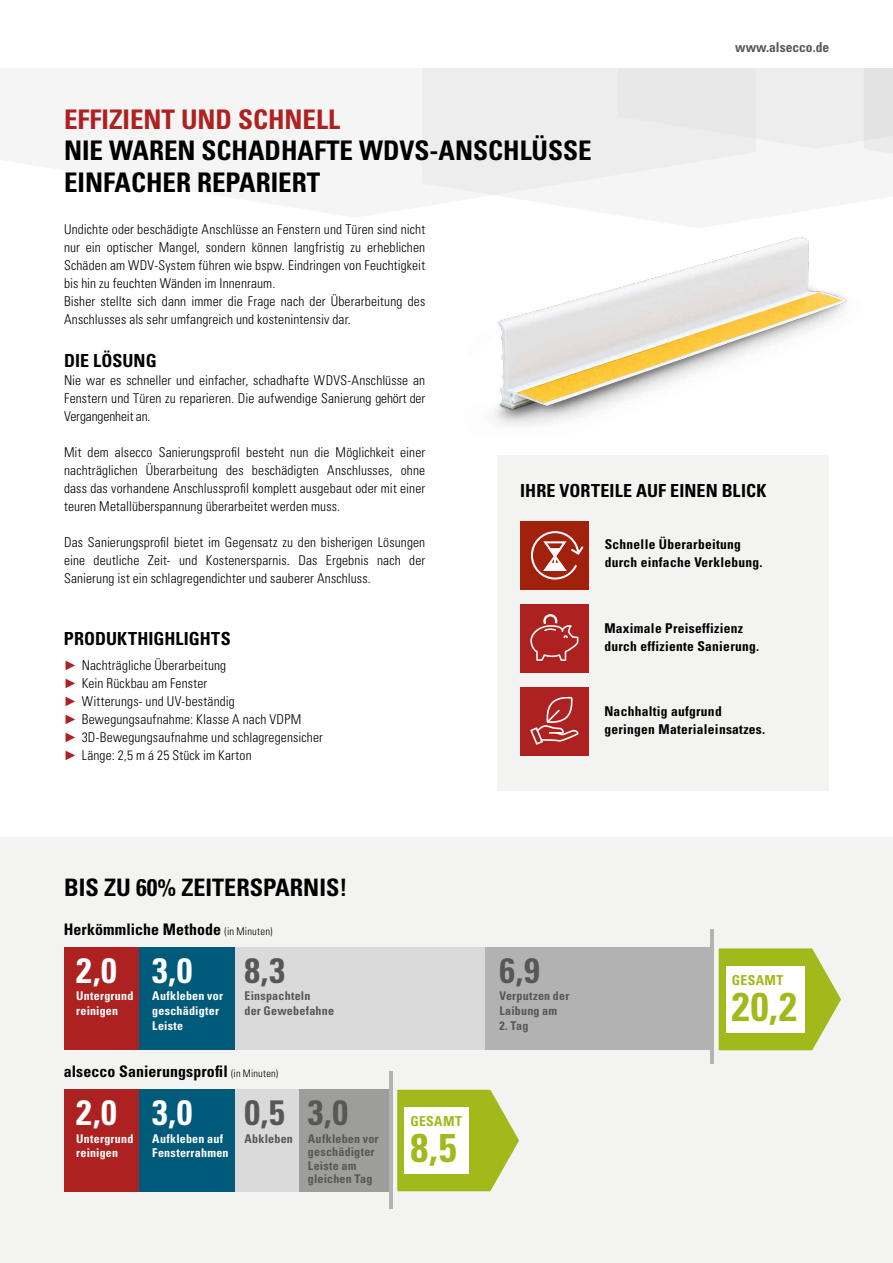
<style>
.page{position:relative;width:893px;height:1263px;background:#fff}
.page>*{position:absolute;margin:0;border:0;box-sizing:border-box;transform-origin:0 0}
.t1{font:700 condensed 40.2px "Univers LT Std";color:#a2b91c}
.t2{font:700 condensed 35.1px "Univers LT Std";color:#fff}
.t3{font:700 condensed 35.1px "Univers LT Std";color:#575756}
.t4{font:700 condensed 27px/31.3px "Univers LT Std";color:#000}
.t5{font:700 condensed 27px "Univers LT Std";color:#ad2221}
.t6{font:700 condensed 24px "Univers LT Std";color:#000}
.t7{font:700 condensed 18px "Univers LT Std";letter-spacing:.005em;color:#000}
.t8{font:700 condensed 15.9px "Univers LT Std";letter-spacing:.005em;color:#000}
.t9{font:700 condensed 13.8px "Univers LT Std";letter-spacing:.025em;color:#a2b91c}
.t10{font:300 condensed 13.5px/18px "Univers LT Std";letter-spacing:.01em;color:#000;text-align:justify}
.t11{font:700 condensed 13.5px/18px "Univers LT Std";letter-spacing:.02em;color:#000}
.t12{font:700 condensed 13.5px "Univers LT Std";color:#575756}
.t13{font:700 condensed 12px/13.5px "Univers LT Std";letter-spacing:.015em;color:#575756}
.t14{font:700 condensed 12px/14.9px "Univers LT Std";letter-spacing:.015em;color:#fff}
.s1{font-family:"Arial";font-weight:400;font-stretch:normal;color:#ad2221}
.s2{font-weight:300;font-size:10.65px}
.s3{font-weight:300;font-size:10.35px}
</style>
<div class="page">
<div style="left:422px;top:68px;width:196px;height:127px;background:#ededed"></div>
<div style="left:618px;top:68px;width:275px;height:107px;background:#ededed"></div>
<div style="left:0;top:837px;width:893px;height:426px;background:#f3f3f2"></div>
<div style="left:497px;top:455px;width:332px;height:335px;background:#f3f3f2"></div>
<div style="left:521px;top:521px;width:68px;height:68px;background:#a1210d"></div>
<svg style="left:530px;top:531px;width:54px;height:49px"></svg>
<div style="left:520px;top:604px;width:68px;height:68px;background:#ad2221"></div>
<svg style="left:530px;top:614px;width:49px;height:47px"></svg>
<div style="left:520px;top:687px;width:68px;height:69px;background:#ad2221"></div>
<svg style="left:530px;top:696px;width:49px;height:49px"></svg>
<div style="left:225px;top:947px;width:260px;height:102px;background:#dadada"></div>
<div style="left:225px;top:1089px;width:74px;height:102px;background:#dadada"></div>
<div style="left:485px;top:947px;width:226px;height:102px;background:#b3b2b2"></div>
<div style="left:64px;top:947px;width:76px;height:102px;background:#ad2221"></div>
<div style="left:64px;top:1089px;width:76px;height:102px;background:#ad2221"></div>
<div style="left:140px;top:947px;width:95px;height:102px;background:#005a7a"></div>
<div style="left:140px;top:1089px;width:95px;height:102px;background:#005a7a"></div>
<div style="left:299px;top:1089px;width:92px;height:102px;background:#9d9d9c"></div>
<svg style="left:397px;top:1089px;width:122px;height:103px"></svg>
<svg style="left:718px;top:948px;width:123px;height:103px"></svg>
<div style="left:726px;top:966px;width:78px;height:67px;background:#fff"></div>
<div style="left:405px;top:1107px;width:64px;height:67px;background:#fff"></div>
<hr style="left:389px;top:1071px;width:4px;height:138px;background:#b3b2b2">
<hr style="left:711px;top:929px;width:3px;height:134px;background:#b3b2b2">
<img style="left:493px;top:238px;width:354px;height:188px">
<h3 class="t5" style="left:64px;top:103px;width:277px">EFFIZIENT UND SCHNELL</h3>
<h3 class="t4" style="left:64px;top:135px;width:529px">NIE WAREN SCHADHAFTE WDVS-ANSCHLÜSSE<br>EINFACHER REPARIERT</h3>
<p class="t12" style="left:735px;top:39px;width:96px">www.alsecco.de</p>
<p class="t10" style="left:64px;top:220px;width:363px;text-align:left">Undichte oder beschädigte Anschlüsse an Fenstern und Türen sind nicht nur ein optischer Mangel, sondern können langfristig zu erheblichen Schäden am WDV-System führen wie bspw. Eindringen von Feuchtigkeit bis hin zu feuchten Wänden im Innenraum.<br>Bisher stellte sich dann immer die Frage nach der Überarbeitung des Anschlusses als sehr umfangreich und kostenintensiv dar.</p>
<h3 class="t7" style="left:64px;top:350px;width:94px">DIE LÖSUNG</h3>
<p class="t10" style="left:64px;top:371px;width:363px">Nie war es schneller und einfacher, schadhafte WDVS-Anschlüsse an Fenstern und Türen zu reparieren. Die aufwendige Sanierung gehört der Vergangenheit an.</p>
<p class="t10" style="left:64px;top:443px;width:363px">Mit dem alsecco Sanierungsprofil besteht nun die Möglichkeit einer nachträglichen Überarbeitung des beschädigten Anschlusses, ohne dass das vorhandene Anschlussprofil komplett ausgebaut oder mit einer teuren Metallüberspannung überarbeitet werden muss.</p>
<p class="t10" style="left:64px;top:533px;width:363px">Das Sanierungsprofil bietet im Gegensatz zu den bisherigen Lösungen eine deutliche Zeit- und Kostenersparnis. Das Ergebnis nach der Sanierung ist ein schlagregendichter und sauberer Anschluss.</p>
<h3 class="t7" style="left:64px;top:627px;width:168px">PRODUKTHIGHLIGHTS</h3>
<p class="t10" style="left:64px;top:656px;width:261px;text-align:left"><span class="s1">►</span> Nachträgliche Überarbeitung<br><span class="s1">►</span> Kein Rückbau am Fenster<br><span class="s1">►</span> Witterungs- und UV-beständig<br><span class="s1">►</span> Bewegungsaufnahme: Klasse A nach VDPM<br><span class="s1">►</span> 3D-Bewegungsaufnahme und schlagregensicher <span class="s1">►</span> Länge: 2,5 m á 25 Stück im Karton</p>
<h3 class="t7" style="left:520px;top:480px;width:248px">IHRE VORTEILE AUF EINEN BLICK</h3>
<p class="t11" style="left:605px;top:535px;width:159px">Schnelle Überarbeitung durch einfache Verklebung.</p>
<p class="t11" style="left:604px;top:619px;width:156px">Maximale Preiseffizienz durch effiziente Sanierung.</p>
<p class="t11" style="left:604px;top:702px;width:162px">Nachhaltig aufgrund geringen Materialeinsatzes.</p>
<h3 class="t6" style="left:64px;top:872px;width:285px">BIS ZU 60% ZEITERSPARNIS!</h3>
<p class="t8" style="left:64px;top:919px;width:210px">Herkömmliche Methode <span class="s2">(in Minuten)</span></p>
<h2 class="t2" style="left:76px;top:948px;width:42px">2,0</h2>
<p class="t14" style="left:76px;top:989px;width:59px">Untergrund reinigen</p>
<h2 class="t2" style="left:152px;top:948px;width:42px">3,0</h2>
<p class="t14" style="left:152px;top:989px;width:72px">Aufkleben vor geschädigter<br>Leiste</p>
<h2 class="t3" style="left:244px;top:948px;width:42px">8,3</h2>
<p class="t13" style="left:244px;top:989px;width:91px;line-height:14.9px">Einspachteln<br>der Gewebefahne</p>
<p class="t8" style="left:64px;top:1062px;width:216px">alsecco Sanierungsprofil <span class="s3">(in Minuten)</span></p>
<h2 class="t2" style="left:76px;top:1091px;width:42px">2,0</h2>
<p class="t14" style="left:76px;top:1131px;width:59px">Untergrund reinigen</p>
<h2 class="t2" style="left:152px;top:1091px;width:42px">3,0</h2>
<p class="t14" style="left:152px;top:1131px;width:78px">Aufkleben auf<br>Fensterrahmen</p>
<h2 class="t3" style="left:244px;top:1091px;width:42px">0,5</h2>
<p class="t13" style="left:244px;top:1131px;width:50px">Abkleben</p>
<h2 class="t3" style="left:308px;top:1091px;width:42px">3,0</h2>
<p class="t13" style="left:308px;top:1131px;width:72px">Aufkleben vor geschädigter<br>Leiste am gleichen Tag</p>
<p class="t9" style="left:410px;top:1113px;width:53px">GESAMT</p>
<h1 class="t1" style="left:410px;top:1123px;width:48px">8,5</h1>
<h2 class="t3" style="left:499px;top:948px;width:42px">6,9</h2>
<p class="t13" style="left:499px;top:989px;width:72px;line-height:14.9px">Verputzen der<br>Laibung am</p>
<p class="t13" style="left:499px;top:1019px;width:31px">2. Tag</p>
<p class="t9" style="left:732px;top:972px;width:53px">GESAMT</p>
<h1 class="t1" style="left:732px;top:982px;width:67px">20,2</h1>
</div>
